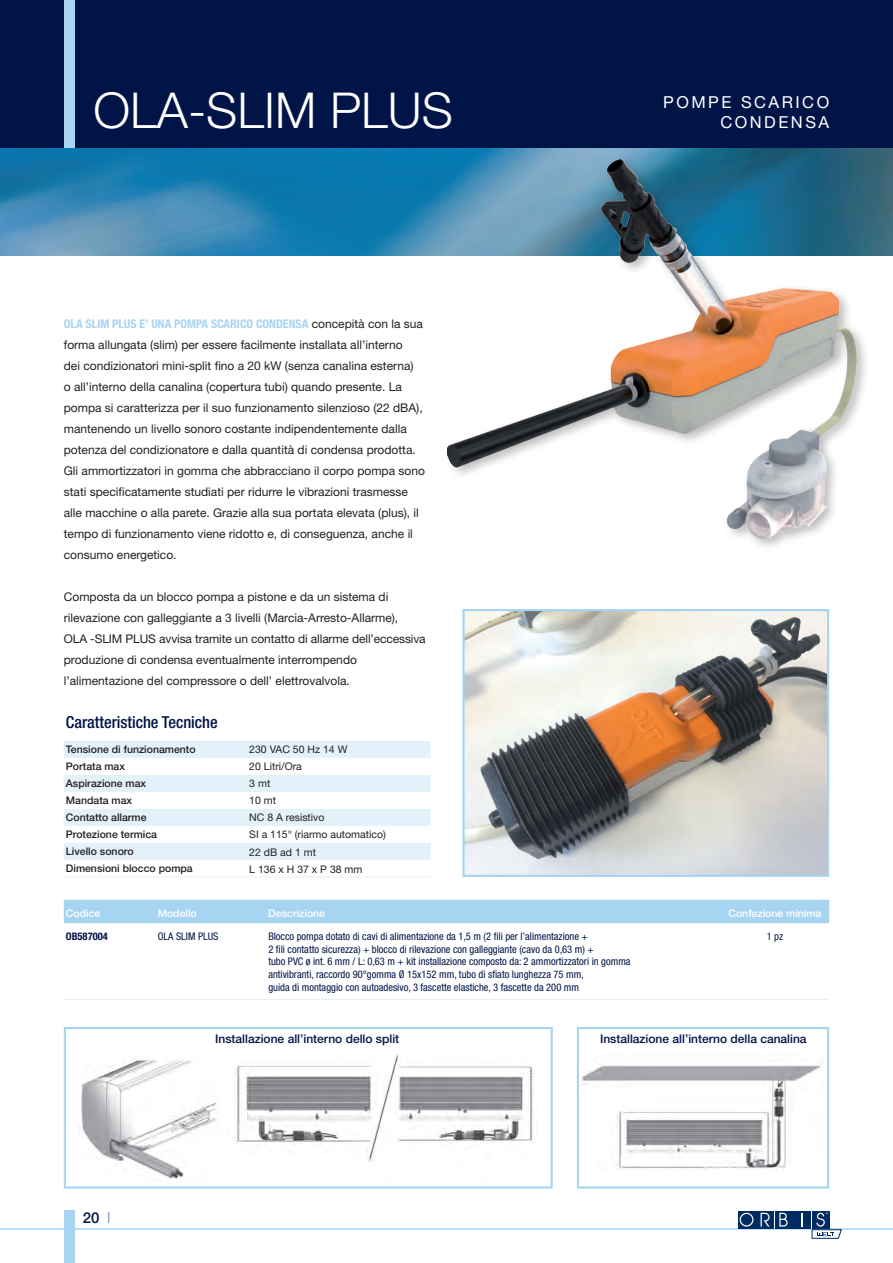
<style>
.page{position:relative;width:893px;height:1263px;background:#fff}
.page>*{position:absolute;margin:0;border:0;box-sizing:border-box;transform-origin:0 0}
.t1{font:300 49.5px "Helvetica Neue LT Std";color:#fff}
.t2{font:500 condensed 16.5px "Helvetica Neue";color:#001447}
.t3{font:16.5px/19.5px "Helvetica Neue";letter-spacing:.15em;color:#fff;text-align:right}
.t4{font:500 15px "Helvetica Neue LT Std";color:#001447}
.t5{font:12px/21px "Helvetica Neue";color:#231f20}
.t6{font:500 12px "Helvetica Neue";color:#001447}
.t7{font:condensed 10.5px/12.8px "Helvetica Neue";color:#001447}
.t8{font:500 10.5px "Helvetica Neue";color:#231f20}
.t9{font:10.5px "Helvetica Neue";color:#231f20}
.t10{font:500 10.5px "Helvetica Neue";color:#fff}
.t11{font:700 condensed 10.5px "Helvetica Neue";color:#001447}
.s1{font-weight:700;font-stretch:condensed;color:#a7d4f1}
.s2{font-weight:300;color:#7a80a2}
</style>
<div class="page">
<hr style="left:0;top:1228px;width:893px;height:2px;background:#a7d4f1">
<div style="left:0;top:0;width:893px;height:149px;background:#001447"></div>
<div style="left:64px;top:0;width:10px;height:149px;background:#a7d4f1"></div>
<div style="left:64px;top:1210px;width:10px;height:53px;background:#a7d4f1"></div>
<div style="left:812px;top:1211px;width:17px;height:17px;background:#002c62"></div>
<div style="left:793px;top:1211px;width:18px;height:17px;background:#002c62"></div>
<div style="left:775px;top:1211px;width:17px;height:17px;background:#002c62"></div>
<div style="left:756px;top:1211px;width:18px;height:17px;background:#002c62"></div>
<svg style="left:738px;top:1211px;width:17px;height:17px"></svg>
<svg style="left:760px;top:1213px;width:10px;height:13px"></svg>
<svg style="left:740px;top:1213px;width:13px;height:13px"></svg>
<svg style="left:801px;top:1213px;width:2px;height:13px"></svg>
<svg style="left:779px;top:1213px;width:9px;height:13px"></svg>
<svg style="left:812px;top:1212px;width:30px;height:26px"></svg>
<img style="left:0;top:149px;width:893px;height:106px">
<div style="left:444px;top:155px;width:425px;height:397px;background:#231f20;opacity:.3"></div>
<img style="left:448px;top:159px;width:408px;height:379px">
<img style="left:465px;top:612px;width:361px;height:262px">
<div style="left:462px;top:609px;width:367px;height:268px;border:2px solid #a7d4f1"></div>
<div style="left:64px;top:1027px;width:489px;height:161px;border:2px solid #a7d4f1"></div>
<div style="left:577px;top:1027px;width:252px;height:161px;border:2px solid #a7d4f1"></div>
<svg style="left:64px;top:741px;width:367px;height:119px"></svg>
<hr style="left:64px;top:876px;width:183px;height:1px;background:#e3f1fa">
<hr style="left:247px;top:876px;width:184px;height:1px;background:#e3f1fa">
<div style="left:64px;top:900px;width:765px;height:23px;background:#a7d4f1"></div>
<hr style="left:64px;top:999px;width:92px;height:1px;background:#e3f1fa">
<hr style="left:156px;top:999px;width:110px;height:1px;background:#e3f1fa">
<hr style="left:266px;top:999px;width:455px;height:1px;background:#e3f1fa">
<hr style="left:721px;top:999px;width:108px;height:1px;background:#e3f1fa">
<img style="left:582px;top:1063px;width:241px;height:108px">
<img style="left:81px;top:1054px;width:453px;height:125px">
<h1 class="t1" style="left:94px;top:80px;width:361px">OLA-SLIM PLUS</h1>
<h2 class="t3" style="left:663px;top:92px;width:167px">POMPE SCARICO<br>CONDENSA</h2>
<p class="t5" style="left:64px;top:313px;width:363px"><span class="s1">OLA SLIM PLUS E’ UNA POMPA SCARICO CONDENSA</span> concepità con la sua forma allungata (slim) per essere facilmente installata all’interno<br>dei condizionatori mini-split fino a 20 kW (senza canalina esterna)<br>o all’interno della canalina (copertura tubi) quando presente. La pompa si caratterizza per il suo funzionamento silenzioso (22 dBA), mantenendo un livello sonoro costante indipendentemente dalla potenza del condizionatore e dalla quantità di condensa prodotta.<br>Gli ammortizzatori in gomma che abbracciano il corpo pompa sono stati specificatamente studiati per ridurre le vibrazioni trasmesse alle macchine o alla parete. Grazie alla sua portata elevata (plus), il tempo di funzionamento viene ridotto e, di conseguenza, anche il consumo energetico.</p>
<p class="t5" style="left:64px;top:586px;width:363px">Composta da un blocco pompa a pistone e da un sistema di rilevazione con galleggiante a 3 livelli (Marcia-Arresto-Allarme),<br>OLA -SLIM PLUS avvisa tramite un contatto di allarme dell’eccessiva produzione di condensa eventualmente interrompendo l’alimentazione del compressore o dell’ elettrovalvola.</p>
<h2 class="t2" style="left:66px;top:712px;width:153px">Caratteristiche Tecniche</h2>
<p class="t8" style="left:66px;top:743px;width:131px">Tensione di funzionamento</p>
<p class="t9" style="left:249px;top:743px;width:100px">230 VAC 50 Hz 14 W</p>
<p class="t8" style="left:66px;top:760px;width:61px">Portata max</p>
<p class="t9" style="left:249px;top:760px;width:54px">20 Litri/Ora</p>
<p class="t8" style="left:66px;top:777px;width:82px">Aspirazione max</p>
<p class="t9" style="left:249px;top:777px;width:23px">3 mt</p>
<p class="t8" style="left:66px;top:794px;width:68px">Mandata max</p>
<p class="t9" style="left:249px;top:794px;width:28px">10 mt</p>
<p class="t8" style="left:66px;top:811px;width:82px">Contatto allarme</p>
<p class="t9" style="left:249px;top:811px;width:77px">NC 8 A resistivo</p>
<p class="t8" style="left:66px;top:828px;width:93px">Protezione termica</p>
<p class="t9" style="left:249px;top:828px;width:138px">SI a 115° (riarmo automatico)</p>
<p class="t8" style="left:66px;top:845px;width:69px">Livello sonoro</p>
<p class="t9" style="left:249px;top:845px;width:68px">22 dB ad 1 mt</p>
<p class="t8" style="left:66px;top:862px;width:128px">Dimensioni blocco pompa</p>
<p class="t9" style="left:249px;top:862px;width:115px">L 136 x H 37 x P 38 mm</p>
<p class="t10" style="left:66px;top:907px;width:36px">Codice</p>
<p class="t10" style="left:158px;top:907px;width:41px">Modello</p>
<p class="t10" style="left:268px;top:907px;width:58px">Descrizione</p>
<p class="t10" style="left:728px;top:907px;width:94px">Confezione minima</p>
<p class="t11" style="left:66px;top:930px;width:43px">OB587004</p>
<p class="t7" style="left:158px;top:930px;width:62px">OLA SLIM PLUS</p>
<p class="t7" style="left:268px;top:930px;width:364px">Blocco pompa dotato di cavi di alimentazione da 1,5 m (2 fili per l’alimentazione +<br>2 fili contatto sicurezza) + blocco di rilevazione con galleggiante (cavo da 0,63 m) +<br>tubo PVC ø int. 6 mm / L: 0,63 m + kit installazione composto da: 2 ammortizzatori in gomma antivibranti, raccordo 90°gomma Ø 15x152 mm, tubo di sfiato lunghezza 75 mm,<br>guida di montaggio con autoadesivo, 3 fascette elastiche, 3 fascette da 200 mm</p>
<p class="t7" style="left:767px;top:930px;width:18px">1 pz</p>
<p class="t4" style="left:83px;top:1208px;width:29px">20 <span class="s2">I</span></p>
<p class="t6" style="left:215px;top:1032px;width:186px">Installazione all’interno dello split</p>
<p class="t6" style="left:600px;top:1032px;width:208px">Installazione all’interno della canalina</p>
</div>
